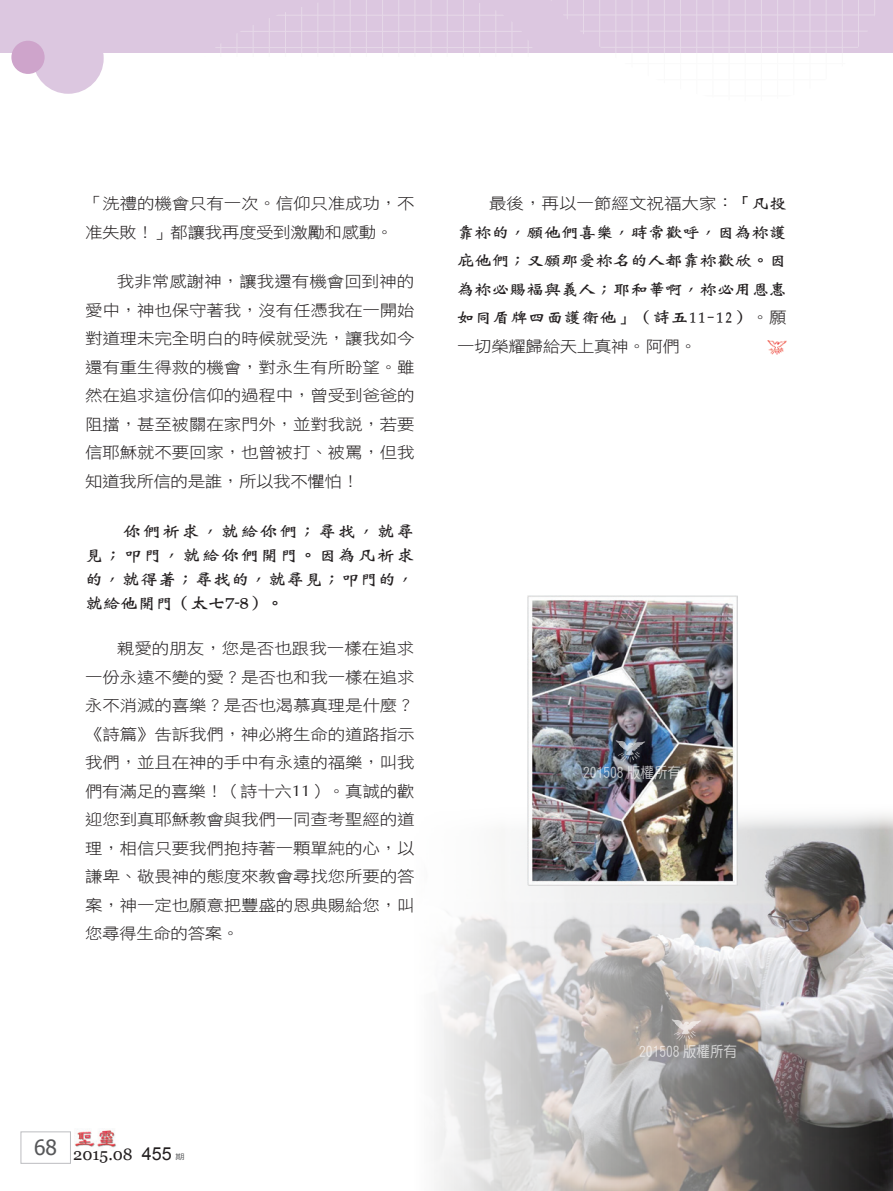
<style>
.page{position:relative;width:893px;height:1191px;background:#fff}
.page>*{position:absolute;margin:0;border:0;box-sizing:border-box;transform-origin:0 0}
.t1{font:16.5px "Georgia";color:#231f20}
.Normal經文{font:16.2px/24px "DF Wei Bei W7 WINP BF";letter-spacing:.08em;color:#231f20;text-align:justify;scale:1.11 1}
.t2{font:15.75px/28.5px "DF Hei W3 WIN BF";letter-spacing:-.01em;color:#231f20;text-align:justify;scale:1.11 1}
.t3{font:15.75px/28.5px "DF Wei Bei W7 WIN BF";letter-spacing:-.01em;color:#231f20;text-align:justify;scale:1.11 1}
.t4{font:15px "DF Yuan W5 WIN BF";color:#fff;scale:.9 1}
.t5{font:7.5px "DF Hei W5 WIN BF";color:#57585a;scale:1.25 1}
.s1{font-family:"Optima"}
.s2{font-family:"Arial";font-size:18px}
.s3{font-family:"DF Hei W3 WIN BF"}
</style>
<div class="page">
<div style="left:21px;top:1131px;width:50px;height:32px;border:1px solid #bcbdc0"></div>
<img style="left:75px;top:1130px;width:41px;height:18px">
<img style="left:434px;top:799px;width:459px;height:392px">
<img style="left:767px;top:341px;width:20px;height:13px">
<img style="left:527px;top:595px;width:210px;height:290px">
<div style="left:0;top:0;width:893px;height:53px;background:#dcc7e0"></div>
<div style="left:33px;top:23px;width:71px;height:71px;background:#dcc7e0;border-radius:50%"></div>
<div style="left:11px;top:41px;width:34px;height:33px;background:#cea4cb;border-radius:50%"></div>
<svg style="left:215px;top:0;width:660px;height:53px"></svg>
<svg style="left:616px;top:740px;width:29px;height:22px"></svg>
<svg style="left:672px;top:1019px;width:29px;height:22px"></svg>
<p class="t2" style="left:85px;top:189px;width:298px">「洗禮的機會只有一次。信仰只准成功，不准失敗！」都讓我再度受到激勵和感動。</p>
<p class="t2" style="left:85px;top:267px;width:298px;text-indent:32px">我非常感謝神，讓我還有機會回到神的愛中，神也保守著我，沒有任憑我在一開始對道理未完全明白的時候就受洗，讓我如今還有重生得救的機會，對永生有所盼望。雖然在追求這份信仰的過程中，曾受到爸爸的阻擋，甚至被關在家門外，並對我說，若要信耶穌就不要回家，也曾被打、被罵，但我知道我所信的是誰，所以我不懼怕！</p>
<p class="Normal經文" style="left:85px;top:519px;width:298px;text-indent:38px">你們祈求，就給你們；尋找，就尋見；叩門，就給你們開門。因為凡祈求的，就得著；尋找的，就尋見；叩門的，就給他開門（太七7-8）。</p>
<p class="t2" style="left:85px;top:634px;width:298px;text-indent:32px">親愛的朋友，您是否也跟我一樣在追求一份永遠不變的愛？是否也和我一樣在追求永不消滅的喜樂？是否也渴慕真理是什麼？《詩篇》告訴我們，神必將生命的道路指示我們，並且在神的手中有永遠的福樂，叫我們有滿足的喜樂！（詩十六<span class="s1">11</span>）。真誠的歡迎您到真耶穌教會與我們一同查考聖經的道理，相信只要我們抱持著一顆單純的心，以謙卑、敬畏神的態度來教會尋找您所要的答案，神一定也願意把豐盛的恩典賜給您，叫您尋得生命的答案。</p>
<p class="t1" style="left:34px;top:1144px;width:139px"><sup>68</sup> 2015.08 <span class="s2">455</span></p>
<p class="t5" style="left:175px;top:1152px;width:9px">期</p>
<p class="t3" style="left:457px;top:189px;width:298px;text-indent:32px"><span class="s3">最後，再以一節經文祝福大家：</span>「凡投靠祢的，願他們喜樂，時常歡呼，因為祢護庇他們；又願那愛祢名的人都靠祢歡欣。因為祢必賜福與義人；耶和華啊，祢必用恩惠如同盾牌四面護衛他」（詩五11-12）<span class="s3">。願一切榮耀歸給天上真神。阿們。</span></p>
<p class="t4" style="left:583px;top:765px;width:110px">201508 版權所有</p>
<p class="t4" style="left:639px;top:1044px;width:110px">201508 版權所有</p>
</div>
